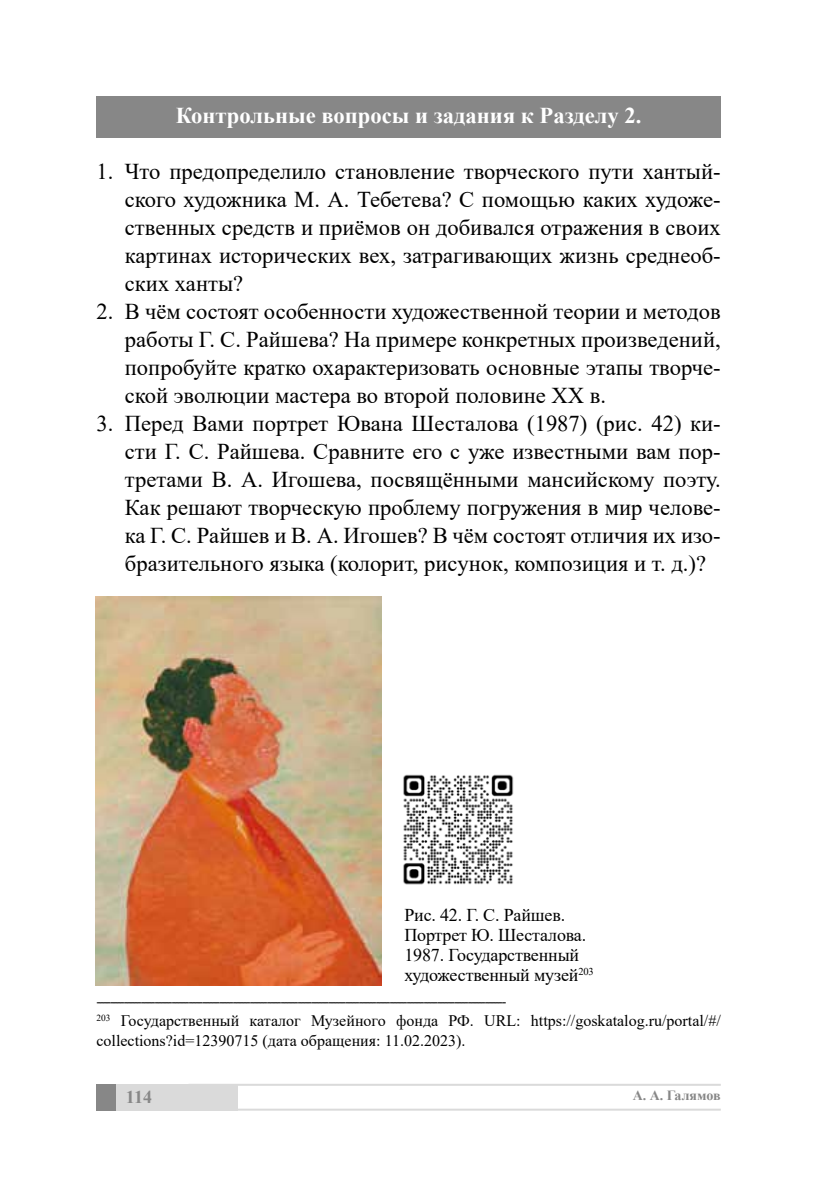
<style>
.page{position:relative;width:840px;height:1191px;background:#fff}
.page>*{position:absolute;margin:0;border:0;box-sizing:border-box;transform-origin:0 0}
.t1{font:22.6px/28px "Times New Roman";color:#000;text-align:justify}
.t2{font:700 22.6px "Times New Roman";color:#fff}
.t3{font:18px/20px "Times New Roman";letter-spacing:-.01em;color:#000}
.t4{font:700 18px "Times New Roman";color:#878787}
.t5{font:16px/20px "Times New Roman";color:#000}
.t6{font:14px "Times New Roman";color:#000}
.t7{font:700 14px "Times New Roman";letter-spacing:-.005em;color:#878787}
</style>
<div class="page">
<div style="left:96px;top:1083px;width:142px;height:27px;background:#dadada"></div>
<div style="left:96px;top:1083px;width:20px;height:27px;background:#878787"></div>
<hr style="left:188px;top:1108px;width:532px;height:2px;background:#dadada">
<hr style="left:188px;top:1083px;width:532px;height:2px;background:#dadada">
<div style="left:96px;top:96px;width:624px;height:42px;background:#878787"></div>
<img style="left:403px;top:774px;width:111px;height:111px">
<img style="left:95px;top:596px;width:286px;height:389px">
<p class="t2" style="left:176px;top:99px;width:467px">Контрольные вопросы и задания к Разделу 2.</p>
<p class="t1" style="left:125px;top:157px;width:597px;text-indent:-28px">1. Что предопределило становление творческого пути хантый&shy;ского художника М. А. Тебетева? С помощью каких художе&shy;ственных средств и приёмов он добивался отражения в своих картинах исторических вех, затрагивающих жизнь среднеоб&shy;ских ханты?</p>
<p class="t1" style="left:125px;top:297px;width:597px;text-indent:-28px">2. В чём состоят особенности художественной теории и методов работы Г. С. Райшева? На примере конкретных произведений, попробуйте кратко охарактеризовать основные этапы творче&shy;ской эволюции мастера во второй половине XX в.</p>
<p class="t1" style="left:125px;top:409px;width:597px;text-indent:-28px">3. Перед Вами портрет Ювана Шесталова (1987) (рис. 42) ки&shy;сти Г. С. Райшева. Сравните его с уже известными вам пор&shy;третами В. А. Игошева, посвящёнными мансийскому поэту.<br>Как решают творческую проблему погружения в мир челове&shy;ка Г. С. Райшев и В. А. Игошев? В чём состоят отличия их изо&shy;бразительного языка (колорит, рисунок, композиция и т. д.)?</p>
<p class="t3" style="left:404px;top:904px;width:191px">Рис. 42. Г. С. Райшев.<br>Портрет Ю. Шесталова.<br>1987. Государственный художественный музей<sup>203</sup></p>
<p class="t6" style="left:96px;top:991px;width:411px">------------------------------------------------------------------------------------------------------------------------</p>
<p class="t5" style="left:96px;top:1010px;width:625px"><sup>203</sup> Государственный каталог Музейного фонда РФ. URL: https://goskatalog.ru/portal/#/ collections?id=12390715 (дата обращения: 11.02.2023).</p>
<p class="t4" style="left:126px;top:1083px;width:28px">114</p>
<p class="t7" style="left:632px;top:1085px;width:90px">А. А. Галямов</p>
</div>
